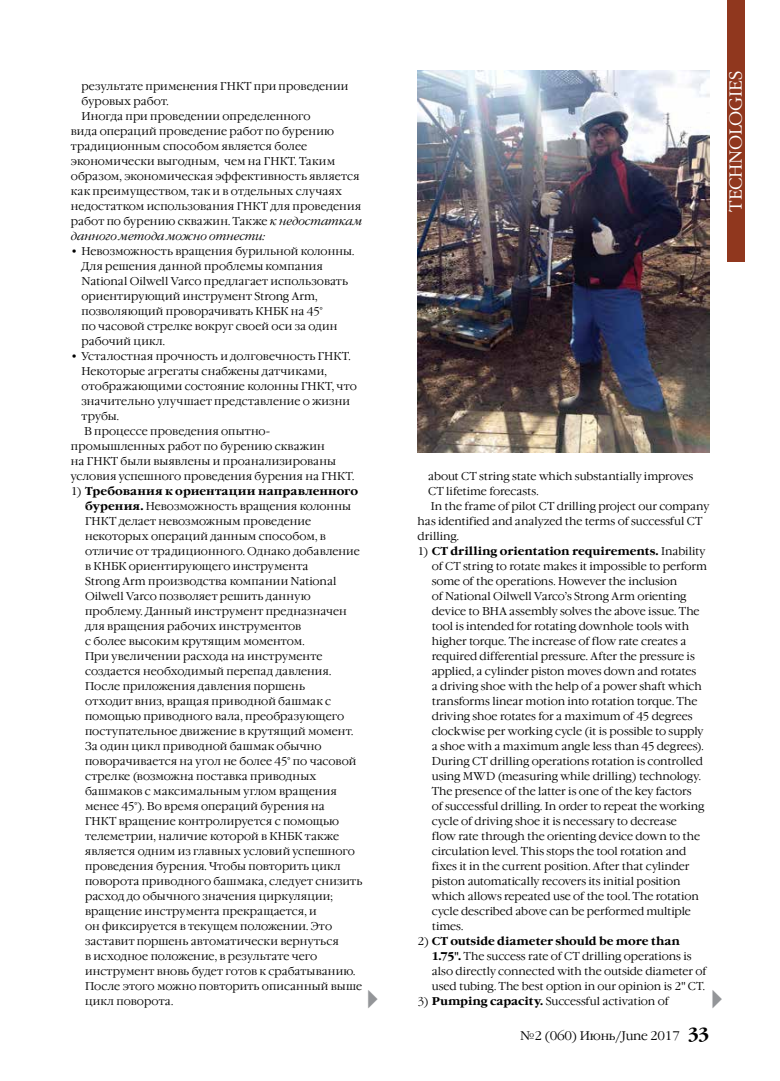
<style>
.page{position:relative;width:780px;height:1081px;background:#fff}
.page>*{position:absolute;margin:0;border:0;box-sizing:border-box;transform-origin:0 0}
.t1{font:700 26.25px "Times New Roman";color:#939598;scale:.5 1}
.t2{font:300 17.5px "Garamond C";color:#fff}
.t3{font:300 12.5px "Garamond C";letter-spacing:-.02em;color:#000}
.t4{font:300 11.25px/15px "Garamond C";letter-spacing:.005em;color:#000}
.t5{font:italic 300 11.25px "Garamond C";letter-spacing:.005em;color:#000}
.s1{font-style:italic}
.s2{font-weight:700}
.s3{font-weight:700;font-size:17.5px}
</style>
<div class="page">
<img style="left:417px;top:71px;width:292px;height:381px">
<div style="left:726px;top:0;width:18px;height:261px;background:#90371e"></div>
<h2 class="t2" style="left:726px;top:212px;width:142px;rotate:-90deg">technologies</h2>
<p class="t4" style="left:81px;top:79px;width:268px">результате применения ГНКТ при проведении</p>
<p class="t4" style="left:81px;top:94px;width:89px">буровых работ.</p>
<p class="t4" style="left:81px;top:109px;width:231px">Иногда при проведении определенного</p>
<p class="t4" style="left:71px;top:124px;width:265px">вида операций проведение работ по бурению</p>
<p class="t4" style="left:71px;top:139px;width:238px">традиционным способом является более</p>
<p class="t4" style="left:71px;top:154px;width:266px">экономически выгодным, чем на ГНКТ. Таким</p>
<p class="t4" style="left:71px;top:169px;width:290px">образом, экономическая эффективность является</p>
<p class="t4" style="left:71px;top:184px;width:272px">как преимуществом, так и в отдельных случаях</p>
<p class="t4" style="left:71px;top:199px;width:292px">недостатком использования ГНКТ для проведения</p>
<p class="t4" style="left:71px;top:214px;width:292px">работ по бурению скважин. Также <span class="s1">к недостаткам</span></p>
<p class="t5" style="left:71px;top:230px;width:196px">данного метода можно отнести:</p>
<p class="t4" style="left:81px;top:244px;width:274px;text-indent:-11px">• Невозможность вращения бурильной колонны.<br>Для решения данной проблемы компания National Oilwell Varco предлагает использовать ориентирующий инструмент Strong Arm, позволяющий проворачивать КНБК на 45°<br>по часовой стрелке вокруг своей оси за один рабочий цикл.</p>
<p class="t4" style="left:71px;top:349px;width:281px">• Усталостная прочность и долговечность ГНКТ.</p>
<p class="t4" style="left:81px;top:364px;width:247px">Некоторые агрегаты снабжены датчиками,</p>
<p class="t4" style="left:81px;top:379px;width:277px">отображающими состояние колонны ГНКТ, что</p>
<p class="t4" style="left:81px;top:394px;width:270px">значительно улучшает представление о жизни</p>
<p class="t4" style="left:81px;top:409px;width:39px">трубы.</p>
<p class="t4" style="left:84px;top:424px;width:188px">В процессе проведения опытно-</p>
<p class="t4" style="left:71px;top:439px;width:255px">промышленных работ по бурению скважин</p>
<p class="t4" style="left:71px;top:454px;width:267px">на ГНКТ были выявлены и проанализированы</p>
<p class="t4" style="left:71px;top:469px;width:285px">условия успешного проведения бурения на ГНКТ.</p>
<p class="t4" style="left:85px;top:484px;width:279px;text-indent:-14px">1) <span class="s2">Требования к ориентации направленного бурения.</span> Невозможность вращения колонны ГНКТ делает невозможным проведение некоторых операций данным способом, в отличие от традиционного. Однако добавление в КНБК ориентирующего инструмента<br>Strong Arm производства компании National Oilwell Varco позволяет решить данную проблему. Данный инструмент предназначен для вращения рабочих инструментов<br>с более высоким крутящим моментом.<br>При увеличении расхода на инструменте создается необходимый перепад давления.<br>После приложения давления поршень<br>отходит вниз, вращая приводной башмак с помощью приводного вала, преобразующего поступательное движение в крутящий момент.<br>За один цикл приводной башмак обычно поворачивается на угол не более 45° по часовой стрелке (возможна поставка приводных башмаков с максимальным углом вращения менее 45°). Во время операций бурения на<br>ГНКТ вращение контролируется с помощью телеметрии, наличие которой в КНБК также является одним из главных условий успешного проведения бурения. Чтобы повторить цикл поворота приводного башмака, следует снизить расход до обычного значения циркуляции; вращение инструмента прекращается, и<br>он фиксируется в текущем положении. Это заставит поршень автоматически вернуться<br>в исходное положение, в результате чего инструмент вновь будет готов к срабатыванию.<br>После этого можно повторить описанный выше цикл поворота.</p>
<p class="t4" style="left:428px;top:469px;width:267px">about CT string state which substantially improves</p>
<p class="t4" style="left:428px;top:484px;width:112px">CT lifetime forecasts.</p>
<p class="t4" style="left:430px;top:499px;width:280px">In the frame of pilot CT drilling project our company</p>
<p class="t4" style="left:417px;top:514px;width:286px">has identified and analyzed the terms of successful CT</p>
<p class="t4" style="left:417px;top:529px;width:43px">drilling.</p>
<p class="t4" style="left:431px;top:544px;width:277px;text-indent:-14px">1) <span class="s2">CT drilling orientation requirements.</span> Inability of CT string to rotate makes it impossible to perform some of the operations. However the inclusion<br>of National Oilwell Varco’s Strong Arm orienting device to BHA assembly solves the above issue. The tool is intended for rotating downhole tools with higher torque. The increase of flow rate creates a required differential pressure. After the pressure is applied, a cylinder piston moves down and rotates<br>a driving shoe with the help of a power shaft which transforms linear motion into rotation torque. The driving shoe rotates for a maximum of 45 degrees clockwise per working cycle (it is possible to supply a shoe with a maximum angle less than 45 degrees).<br>During CT drilling operations rotation is controlled using MWD (measuring while drilling) technology.<br>The presence of the latter is one of the key factors<br>of successful drilling. In order to repeat the working cycle of driving shoe it is necessary to decrease<br>flow rate through the orienting device down to the circulation level. This stops the tool rotation and fixes it in the current position. After that cylinder piston automatically recovers its initial position which allows repeated use of the tool. The rotation cycle described above can be performed multiple times.</p>
<p class="t4" style="left:431px;top:934px;width:276px;text-indent:-14px">2) <span class="s2">CT outside diameter should be more than 1.75".</span> The success rate of CT drilling operations is also directly connected with the outside diameter of used tubing. The best option in our opinion is 2" CT.</p>
<p class="t4" style="left:417px;top:994px;width:252px">3) <span class="s2">Pumping capacity.</span> Successful activation of</p>
<h1 class="t1" style="left:366px;top:981px;width:27px">►</h1>
<h1 class="t1" style="left:711px;top:981px;width:27px">►</h1>
<p class="t3" style="left:520px;top:1029px;width:190px">№2 (060) Июнь/June 2017 <span class="s3">33</span></p>
</div>
